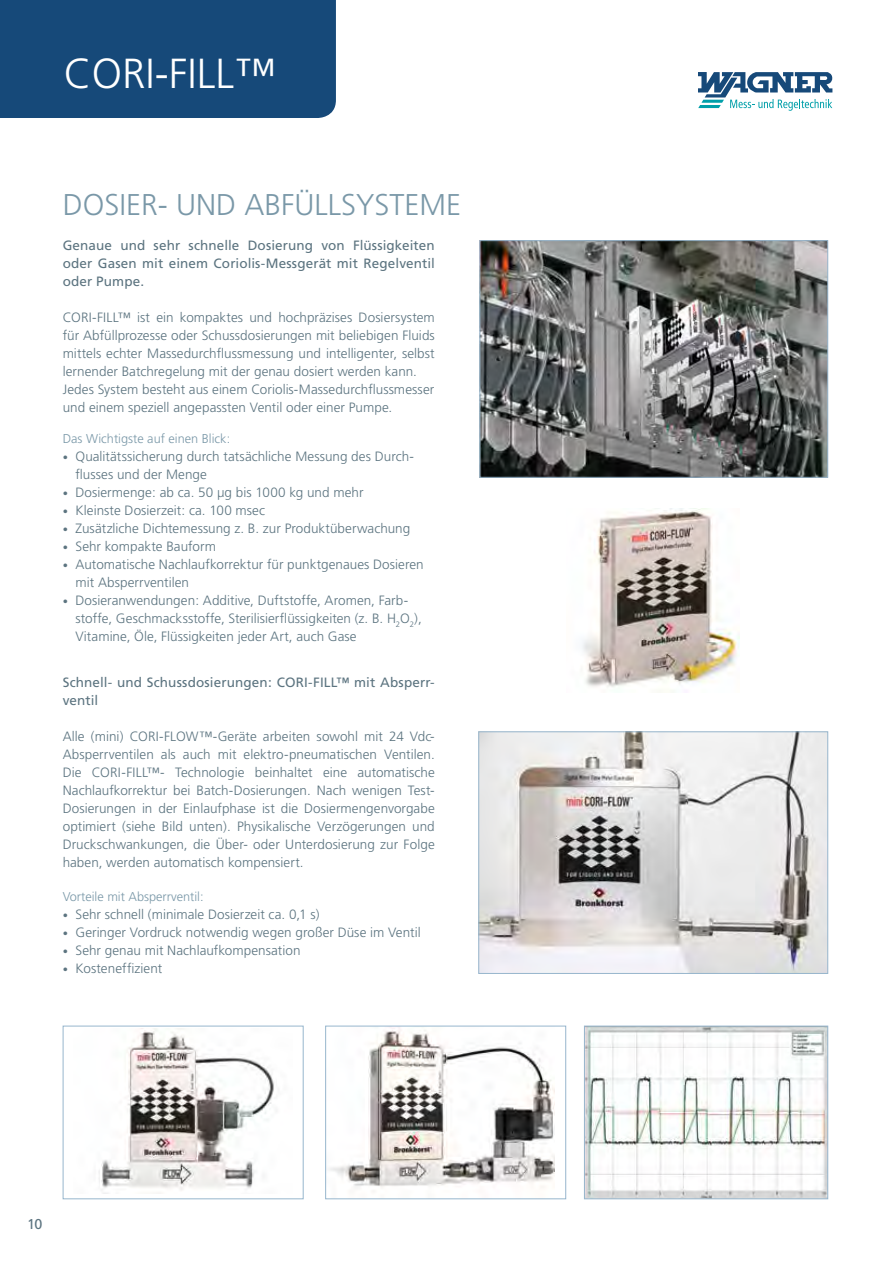
<style>
.page{position:relative;width:893px;height:1263px;background:#fff}
.page>*{position:absolute;margin:0;border:0;box-sizing:border-box;transform-origin:0 0}
.t1{font:300 42px "Frutiger";color:#fff}
.t2{font:300 30px "Frutiger";color:#7a98a8}
.t3{font:14.25px "Frutiger";color:#5c7480}
.t4{font:300 13.5px/18px "Frutiger";letter-spacing:.005em;color:#5c7480}
.t5{font:13.5px/18px "Frutiger";letter-spacing:.01em;color:#5c7480;text-align:justify}
.t6{font:300 12.75px "Frutiger";color:#7a98a8}
.s1{font-size:10.5px}
</style>
<div class="page">
<svg style="left:698px;top:72px;width:134px;height:39px"></svg>
<img style="left:480px;top:733px;width:346px;height:239px">
<div style="left:478px;top:731px;width:350px;height:243px;border:1px solid #97b6cd"></div>
<div style="left:0;top:0;width:336px;height:118px;background:#164979"></div>
<img style="left:329px;top:1028px;width:226px;height:164px">
<div style="left:325px;top:1026px;width:241px;height:173px;border:1px solid #97b6cd"></div>
<img style="left:99px;top:1028px;width:175px;height:163px">
<div style="left:63px;top:1026px;width:241px;height:173px;border:1px solid #97b6cd"></div>
<img style="left:481px;top:242px;width:345px;height:234px">
<div style="left:479px;top:240px;width:349px;height:238px;border:1px solid #97b6cd"></div>
<img style="left:586px;top:1028px;width:240px;height:169px">
<div style="left:584px;top:1026px;width:244px;height:173px;border:1px solid #97b6cd"></div>
<img style="left:582px;top:509px;width:158px;height:184px">
<h1 class="t1" style="left:64px;top:50px;width:213px">CORI-FILL™</h1>
<h2 class="t2" style="left:63px;top:188px;width:400px">DOSIER- UND ABFÜLLSYSTEME</h2>
<p class="t5" style="left:63px;top:236px;width:374px">Genaue und sehr schnelle Dosierung von Flüssigkeiten oder Gasen mit einem Coriolis-Messgerät mit Regelventil oder Pumpe.</p>
<p class="t4" style="left:63px;top:308px;width:374px">CORI-FILL™ ist ein kompaktes und hochpräzises Dosiersystem für Abfüllprozesse oder Schussdosierungen mit beliebigen Fluids mittels echter Massedurchflussmessung und intelligenter, selbst lernender Batchregelung mit der genau dosiert werden kann.<br>Jedes System besteht aus einem Coriolis-Massedurchflussmesser und einem speziell angepassten Ventil oder einer Pumpe.</p>
<p class="t6" style="left:63px;top:431px;width:169px">Das Wichtigste auf einen Blick:</p>
<p class="t4" style="left:75px;top:447px;width:340px;text-indent:-13px"><span class="s1">•</span> Qualitätssicherung durch tatsächliche Messung des Durch&shy;flusses und der Menge</p>
<p class="t4" style="left:63px;top:483px;width:302px"><span class="s1">•</span> Dosiermenge: ab ca. 50 μg bis 1000 kg und mehr</p>
<p class="t4" style="left:63px;top:501px;width:204px"><span class="s1">•</span> Kleinste Dosierzeit: ca. 100 msec</p>
<p class="t4" style="left:63px;top:519px;width:349px"><span class="s1">•</span> Zusätzliche Dichtemessung z. B. zur Produktüberwachung</p>
<p class="t4" style="left:63px;top:537px;width:155px"><span class="s1">•</span> Sehr kompakte Bauform</p>
<p class="t4" style="left:75px;top:555px;width:350px;text-indent:-13px"><span class="s1">•</span> Automatische Nachlaufkorrektur für punktgenaues Dosieren mit Absperrventilen</p>
<p class="t4" style="left:75px;top:591px;width:348px;text-indent:-13px"><span class="s1">•</span> Dosieranwendungen: Additive, Duftstoffe, Aromen, Farb&shy;stoffe, Geschmacksstoffe, Sterilisierflüssigkeiten (z. B. H<sub>2</sub>O<sub>2</sub>),<br>Vitamine, Öle, Flüssigkeiten jeder Art, auch Gase</p>
<p class="t5" style="left:63px;top:673px;width:374px">Schnell- und Schussdosierungen: CORI-FILL™ mit Absperr&shy;ventil</p>
<p class="t4" style="left:63px;top:727px;width:374px;text-align:justify">Alle (mini) CORI-FLOW™-Geräte arbeiten sowohl mit 24 Vdc-Absperrventilen als auch mit elektro-pneumatischen Ventilen.<br>Die CORI-FILL™- Technologie beinhaltet eine automatische Nachlaufkorrektur bei Batch-Dosierungen. Nach wenigen Test-Dosierungen in der Einlaufphase ist die Dosiermengenvorgabe optimiert (siehe Bild unten). Physikalische Verzögerungen und Druckschwankungen, die Über- oder Unterdosierung zur Folge haben, werden automatisch kompensiert.</p>
<p class="t6" style="left:63px;top:889px;width:142px">Vorteile mit Absperrventil:</p>
<p class="t4" style="left:63px;top:905px;width:258px"><span class="s1">•</span> Sehr schnell (minimale Dosierzeit ca. 0,1 s)</p>
<p class="t4" style="left:63px;top:923px;width:359px"><span class="s1">•</span> Geringer Vordruck notwendig wegen großer Düse im Ventil</p>
<p class="t4" style="left:63px;top:941px;width:239px"><span class="s1">•</span> Sehr genau mit Nachlaufkompensation</p>
<p class="t4" style="left:63px;top:959px;width:101px"><span class="s1">•</span> Kosteneffizient</p>
<p class="t3" style="left:27px;top:1215px;width:17px">10</p>
</div>
